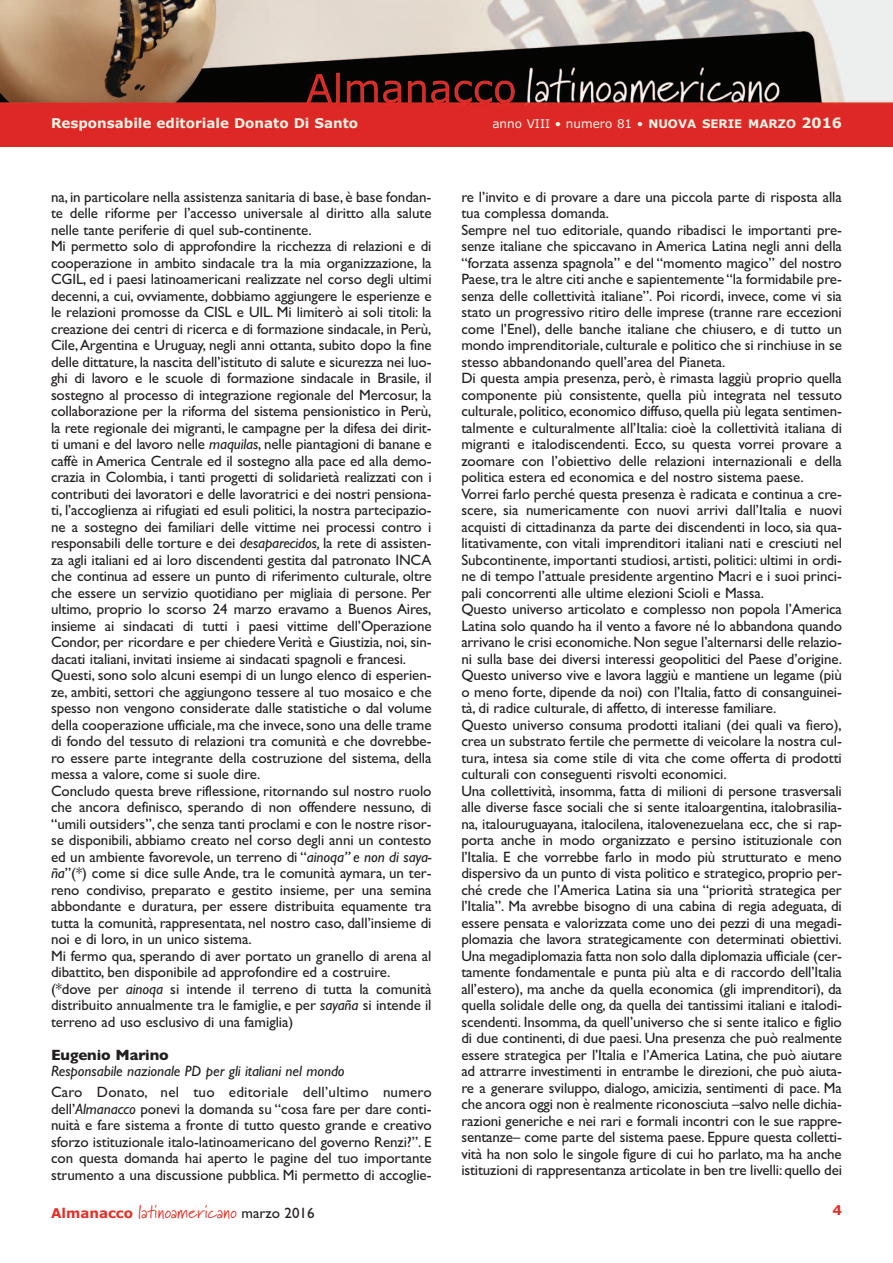
<style>
.page{position:relative;width:893px;height:1263px;background:#fff}
.page>*{position:absolute;margin:0;border:0;box-sizing:border-box;transform-origin:0 0}
.t1{font:18px "Marydale";letter-spacing:.01em;color:#e42f25}
.t2{font:15px/16.5px "Gill Sans";letter-spacing:-.01em;color:#231f20}
.t3{font:italic 15px "Gill Sans";letter-spacing:-.005em;color:#231f20}
.t4{font:700 15px "Gill Sans";letter-spacing:-.005em;color:#231f20}
.t5{font:700 13.5px "Verdana";color:#f4f2e4}
.t6{font:700 13.5px "Verdana";color:#e42f25}
.t7{font:12px "Verdana";color:#f4f2e4}
.s1{font-weight:700;font-size:11.85px}
.s2{font-weight:700;font-size:14.25px}
.s3{font-style:italic}
.s4{font-family:"Verdana";font-weight:700;font-size:13.5px}
.s5{font-family:"Gill Sans";font-size:15px;color:#231f20}
</style>
<div class="page">
<img style="left:0;top:0;width:893px;height:105px">
<div style="left:0;top:105px;width:893px;height:42px;background:#de2826"></div>
<p class="t5" style="left:51px;top:115px;width:309px">Responsabile editoriale Donato Di Santo</p>
<p class="t7" style="left:492px;top:117px;width:351px">anno VIII • numero 81 • <span class="s1">NUOVA SERIE MARZO</span> <span class="s2">2016</span></p>
<p class="t2" style="left:51px;top:188px;width:382px">na,in particolare nella assistenza sanitaria di base,è base fondan&shy;te delle riforme per l’accesso universale al diritto alla salute nelle tante periferie di quel sub-continente.<br>Mi permetto solo di approfondire la ricchezza di relazioni e di cooperazione in ambito sindacale tra la mia organizzazione, la CGIL, ed i paesi latinoamericani realizzate nel corso degli ultimi decenni, a cui, ovviamente, dobbiamo aggiungere le esperienze e le relazioni promosse da CISL e UIL. Mi limiterò ai soli titoli: la creazione dei centri di ricerca e di formazione sindacale, in Perù, Cile,Argentina e Uruguay, negli anni ottanta, subito dopo la fine delle dittature, la nascita dell’istituto di salute e sicurezza nei luo&shy;ghi di lavoro e le scuole di formazione sindacale in Brasile, il sostegno al processo di integrazione regionale del Mercosur, la collaborazione per la riforma del sistema pensionistico in Perù, la rete regionale dei migranti, le campagne per la difesa dei dirit&shy;ti umani e del lavoro nelle <span class="s3">maquilas</span>, nelle piantagioni di banane e caffè in America Centrale ed il sostegno alla pace ed alla demo&shy;crazia in Colombia, i tanti progetti di solidarietà realizzati con i contributi dei lavoratori e delle lavoratrici e dei nostri pensiona&shy;ti, l’accoglienza ai rifugiati ed esuli politici, la nostra partecipazio&shy;ne a sostegno dei familiari delle vittime nei processi contro i responsabili delle torture e dei <span class="s3">desaparecidos,</span> la rete di assisten&shy;za agli italiani ed ai loro discendenti gestita dal patronato INCA che continua ad essere un punto di riferimento culturale, oltre che essere un servizio quotidiano per migliaia di persone. Per ultimo, proprio lo scorso 24 marzo eravamo a Buenos Aires, insieme ai sindacati di tutti i paesi vittime dell’Operazione Condor, per ricordare e per chiedere Verità e Giustizia, noi, sin&shy;dacati italiani, invitati insieme ai sindacati spagnoli e francesi.<br>Questi, sono solo alcuni esempi di un lungo elenco di esperien&shy;ze, ambiti, settori che aggiungono tessere al tuo mosaico e che spesso non vengono considerate dalle statistiche o dal volume della cooperazione ufficiale,ma che invece,sono una delle trame di fondo del tessuto di relazioni tra comunità e che dovrebbe&shy;ro essere parte integrante della costruzione del sistema, della messa a valore, come si suole dire.<br>Concludo questa breve riflessione, ritornando sul nostro ruolo che ancora definisco, sperando di non offendere nessuno, di “umili outsiders”, che senza tanti proclami e con le nostre risor&shy;se disponibili, abbiamo creato nel corso degli anni un contesto ed un ambiente favorevole, un terreno di “<span class="s3">ainoqa” e non di saya&shy;ña</span>”(*) come si dice sulle Ande, tra le comunità aymara, un ter&shy;reno condiviso, preparato e gestito insieme, per una semina abbondante e duratura, per essere distribuita equamente tra tutta la comunità, rappresentata, nel nostro caso, dall’insieme di noi e di loro, in un unico sistema.<br>Mi fermo qua, sperando di aver portato un granello di arena al dibattito, ben disponibile ad approfondire ed a costruire. (*dove per <span class="s3">ainoqa</span> si intende il terreno di tutta la comunità distribuito annualmente tra le famiglie, e per <span class="s3">sayaña</span> si intende il terreno ad uso esclusivo di una famiglia)</p>
<p class="t4" style="left:51px;top:1046px;width:119px">Eugenio Marino</p>
<p class="t3" style="left:51px;top:1062px;width:295px">Responsabile nazionale PD per gli italiani nel mondo</p>
<p class="t2" style="left:51px;top:1084px;width:382px;text-align:justify">Caro Donato, nel tuo editoriale dell’ultimo numero dell’<span class="s3">Almanacco</span> ponevi la domanda su “cosa fare per dare conti&shy;nuità e fare sistema a fronte di tutto questo grande e creativo sforzo istituzionale italo-latinoamericano del governo Renzi?”. E con questa domanda hai aperto le pagine del tuo importante strumento a una discussione pubblica. Mi permetto di accoglie-</p>
<p class="t2" style="left:461px;top:188px;width:382px">re l’invito e di provare a dare una piccola parte di risposta alla tua complessa domanda.<br>Sempre nel tuo editoriale, quando ribadisci le importanti pre&shy;senze italiane che spiccavano in America Latina negli anni della “forzata assenza spagnola” e del “momento magico” del nostro Paese, tra le altre citi anche e sapientemente “la formidabile pre&shy;senza delle collettività italiane”. Poi ricordi, invece, come vi sia stato un progressivo ritiro delle imprese (tranne rare eccezioni come l’Enel), delle banche italiane che chiusero, e di tutto un mondo imprenditoriale,culturale e politico che si rinchiuse in se stesso abbandonando quell’area del Pianeta.<br>Di questa ampia presenza, però, è rimasta laggiù proprio quella componente più consistente, quella più integrata nel tessuto culturale, politico, economico diffuso, quella più legata sentimen&shy;talmente e culturalmente all’Italia: cioè la collettività italiana di migranti e italodiscendenti. Ecco, su questa vorrei provare a zoomare con l’obiettivo delle relazioni internazionali e della politica estera ed economica e del nostro sistema paese.<br>Vorrei farlo perché questa presenza è radicata e continua a cre&shy;scere, sia numericamente con nuovi arrivi dall’Italia e nuovi acquisti di cittadinanza da parte dei discendenti in loco, sia qua&shy;litativamente, con vitali imprenditori italiani nati e cresciuti nel Subcontinente, importanti studiosi, artisti, politici: ultimi in ordi&shy;ne di tempo l’attuale presidente argentino Macri e i suoi princi&shy;pali concorrenti alle ultime elezioni Scioli e Massa.<br>Questo universo articolato e complesso non popola l’America Latina solo quando ha il vento a favore né lo abbandona quando arrivano le crisi economiche.Non segue l’alternarsi delle relazio&shy;ni sulla base dei diversi interessi geopolitici del Paese d’origine.<br>Questo universo vive e lavora laggiù e mantiene un legame (più o meno forte, dipende da noi) con l’Italia, fatto di consanguinei&shy;tà, di radice culturale, di affetto, di interesse familiare.<br>Questo universo consuma prodotti italiani (dei quali va fiero), crea un substrato fertile che permette di veicolare la nostra cul&shy;tura, intesa sia come stile di vita che come offerta di prodotti culturali con conseguenti risvolti economici.<br>Una collettività, insomma, fatta di milioni di persone trasversali alle diverse fasce sociali che si sente italoargentina, italobrasilia&shy;na, italouruguayana, italocilena, italovenezuelana ecc, che si rap&shy;porta anche in modo organizzato e persino istituzionale con l’Italia. E che vorrebbe farlo in modo più strutturato e meno dispersivo da un punto di vista politico e strategico, proprio per&shy;ché crede che l’America Latina sia una “priorità strategica per l’Italia”. Ma avrebbe bisogno di una cabina di regia adeguata, di essere pensata e valorizzata come uno dei pezzi di una megadi&shy;plomazia che lavora strategicamente con determinati obiettivi.<br>Una megadiplomazia fatta non solo dalla diplomazia ufficiale (cer&shy;tamente fondamentale e punta più alta e di raccordo dell’Italia all’estero), ma anche da quella economica (gli imprenditori), da quella solidale delle ong, da quella dei tantissimi italiani e italodi&shy;scendenti. Insomma, da quell’universo che si sente italico e figlio di due continenti, di due paesi. Una presenza che può realmente essere strategica per l’Italia e l’America Latina, che può aiutare ad attrarre investimenti in entrambe le direzioni, che può aiuta&shy;re a generare sviluppo, dialogo, amicizia, sentimenti di pace. Ma che ancora oggi non è realmente riconosciuta –salvo nelle dichia&shy;razioni generiche e nei rari e formali incontri con le sue rappre&shy;sentanze– come parte del sistema paese. Eppure questa colletti&shy;vità ha non solo le singole figure di cui ho parlato, ma ha anche istituzioni di rappresentanza articolate in ben tre livelli:quello dei</p>
<p class="t1" style="left:51px;top:1201px;width:265px"><span class="s4">Almanacco</span> latinoamericano <span class="s5">marzo 2016</span></p>
<p class="t6" style="left:832px;top:1202px;width:11px">4</p>
</div>
